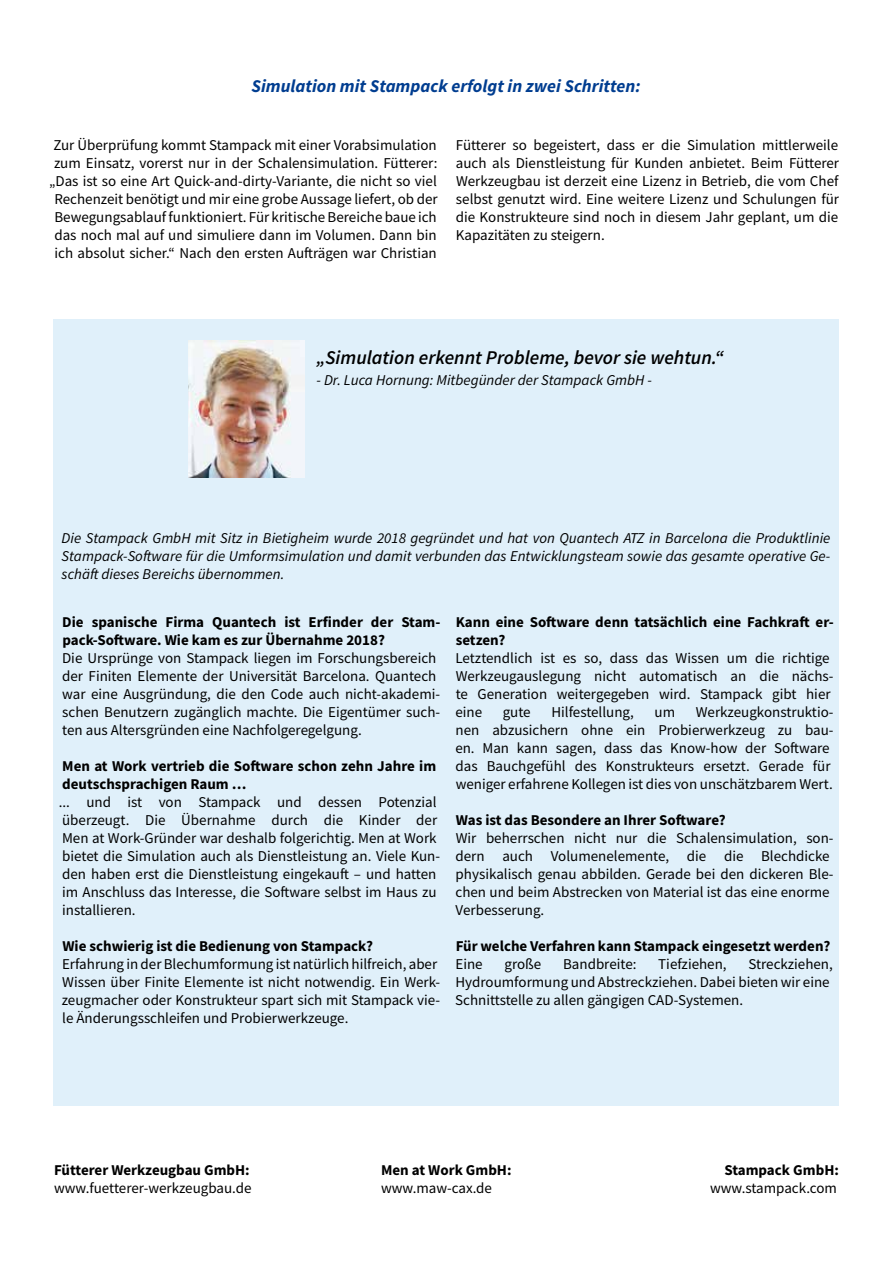
<style>
.page{position:relative;width:893px;height:1263px;background:#fff}
.page>*{position:absolute;margin:0;border:0;box-sizing:border-box;transform-origin:0 0}
.t1{font:italic 600 19.5px "Source Sans Pro";color:#000}
.t2{font:italic 700 18px "Source Sans Pro";color:#003d90}
.t3{font:15px/18px "Source Sans Pro";color:#000}
.t4{font:700 15px/18px "Source Sans Pro";color:#000}
.t5{font:italic 15px/18px "Source Sans Pro";color:#000;text-align:justify}
</style>
<div class="page">
<div style="left:53px;top:319px;width:786px;height:787px;background:#e0f0fa"></div>
<img style="left:188px;top:340px;width:116px;height:138px">
<p class="t2" style="left:252px;top:74px;width:390px">Simulation mit Stampack erfolgt in zwei Schritten:</p>
<p class="t3" style="left:49px;top:135px;width:390px;text-align:center">Zur Überprüfung kommt Stampack mit einer Vorabsimulation zum Einsatz, vorerst nur in der Schalensimulation. Fütterer: „Das ist so eine Art Quick-and-dirty-Variante, die nicht so viel Rechenzeit benötigt und mir eine grobe Aussage liefert, ob der Bewegungsablauf funktioniert. Für kritische Bereiche baue ich das noch mal auf und simuliere dann im Volumen. Dann bin ich absolut sicher.“ Nach den ersten Aufträgen war Christian</p>
<p class="t3" style="left:456px;top:135px;width:385px;text-align:justify">Fütterer so begeistert, dass er die Simulation mittlerweile auch als Dienstleistung für Kunden anbietet. Beim Fütterer Werkzeugbau ist derzeit eine Lizenz in Betrieb, die vom Chef selbst genutzt wird. Eine weitere Lizenz und Schulungen für die Konstrukteure sind noch in diesem Jahr geplant, um die Kapazitäten zu steigern.</p>
<h1 class="t1" style="left:317px;top:344px;width:409px">„Simulation erkennt Probleme, bevor sie wehtun.“</h1>
<p class="t5" style="left:317px;top:371px;width:337px">- Dr. Luca Hornung: Mitbegünder der Stampack GmbH -</p>
<p class="t5" style="left:62px;top:529px;width:770px">Die Stampack GmbH mit Sitz in Bietigheim wurde 2018 gegründet und hat von Quantech ATZ in Barcelona die Produktlinie Stampack-Software für die Umformsimulation und damit verbunden das Entwicklungsteam sowie das gesamte operative Ge&shy;schäft dieses Bereichs übernommen.</p>
<p class="t4" style="left:62px;top:612px;width:380px">Die spanische Firma Quantech ist Erfinder der Stam&shy;pack-Software. Wie kam es zur Übernahme 2018?</p>
<p class="t3" style="left:62px;top:649px;width:380px">Die Ursprünge von Stampack liegen im Forschungsbereich der Finiten Elemente der Universität Barcelona. Quantech war eine Ausgründung, die den Code auch nicht-akademi&shy;schen Benutzern zugänglich machte. Die Eigentümer such&shy;ten aus Altersgründen eine Nachfolgeregelgung.</p>
<p class="t4" style="left:62px;top:756px;width:375px">Men at Work vertrieb die Software schon zehn Jahre im deutschsprachigen Raum …</p>
<p class="t3" style="left:59px;top:793px;width:383px">... und ist von Stampack und dessen Potenzial überzeugt. Die Übernahme durch die Kinder der Men at Work-Gründer war deshalb folgerichtig. Men at Work bietet die Simulation auch als Dienstleistung an. Viele Kun&shy;den haben erst die Dienstleistung eingekauft – und hatten im Anschluss das Interesse, die Software selbst im Haus zu installieren.</p>
<p class="t4" style="left:62px;top:936px;width:312px">Wie schwierig ist die Bedienung von Stampack?</p>
<p class="t3" style="left:62px;top:955px;width:380px">Erfahrung in der Blechumformung ist natürlich hilfreich, aber Wissen über Finite Elemente ist nicht notwendig. Ein Werk&shy;zeugmacher oder Konstrukteur spart sich mit Stampack vie&shy;le Änderungsschleifen und Probierwerkzeuge.</p>
<p class="t4" style="left:456px;top:612px;width:380px">Kann eine Software denn tatsächlich eine Fachkraft er&shy;setzen?</p>
<p class="t3" style="left:455px;top:649px;width:380px">Letztendlich ist es so, dass das Wissen um die richtige Werkzeugauslegung nicht automatisch an die nächs&shy;te Generation weitergegeben wird. Stampack gibt hier eine</p>
<p class="t3" style="left:503px;top:703px;width:30px">gute</p>
<p class="t3" style="left:551px;top:703px;width:84px">Hilfestellung,</p>
<p class="t3" style="left:655px;top:703px;width:22px">um</p>
<p class="t3" style="left:455px;top:703px;width:380px;text-indent:240px">Werkzeugkonstruktio&shy;nen abzusichern ohne ein Probierwerkzeug zu bau&shy;en. Man kann sagen, dass das Know-how der Software das Bauchgefühl des Konstrukteurs ersetzt. Gerade für weniger erfahrene Kollegen ist dies von unschätzbarem Wert.</p>
<p class="t4" style="left:456px;top:810px;width:272px">Was ist das Besondere an Ihrer Software?</p>
<p class="t3" style="left:455px;top:829px;width:380px">Wir beherrschen nicht nur die Schalensimulation, son&shy;dern auch Volumenelemente, die die Blechdicke physikalisch genau abbilden. Gerade bei den dickeren Ble&shy;chen und beim Abstrecken von Material ist das eine enorme Verbesserung.</p>
<p class="t4" style="left:456px;top:936px;width:376px">Für welche Verfahren kann Stampack eingesetzt werden?</p>
<p class="t3" style="left:455px;top:955px;width:29px">Eine</p>
<p class="t3" style="left:504px;top:955px;width:38px">große</p>
<p class="t3" style="left:563px;top:955px;width:75px">Bandbreite:</p>
<p class="t3" style="left:658px;top:955px;width:70px">Tiefziehen,</p>
<p class="t3" style="left:455px;top:955px;width:379px;text-indent:293px">Streckziehen,<br>Hydroumformung und Abstreckziehen. Dabei bieten wir eine<br>Schnittstelle zu allen gängigen CAD-Systemen.</p>
<p class="t4" style="left:54px;top:1161px;width:197px">Fütterer Werkzeugbau GmbH:</p>
<p class="t4" style="left:381px;top:1161px;width:132px">Men at Work GmbH:</p>
<p class="t4" style="left:724px;top:1161px;width:116px">Stampack GmbH:</p>
<p class="t3" style="left:54px;top:1179px;width:199px">www.fuetterer-werkzeugbau.de</p>
<p class="t3" style="left:381px;top:1179px;width:113px">www.maw-cax.de</p>
<p class="t3" style="left:710px;top:1179px;width:128px">www.stampack.com</p>
</div>
